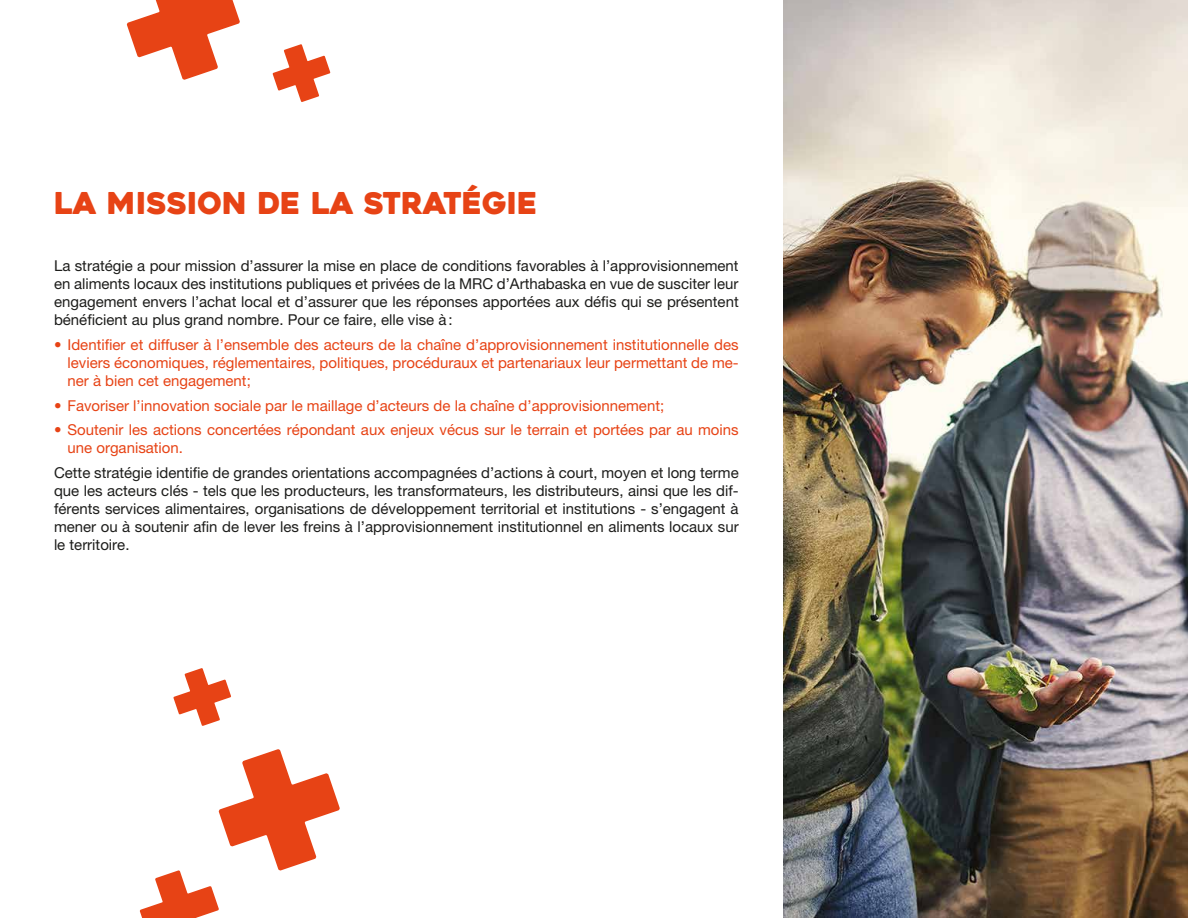
<style>
.page{position:relative;width:1188px;height:918px;background:#fff}
.page>*{position:absolute;margin:0;border:0;box-sizing:border-box;transform-origin:0 0}
.t1{font:30px "Heavitas";color:#e74315}
.t2{font:15px/18px "Helvetica Neue LT Pro";color:#1d1d1b;text-align:justify}
.t3{font:15px/18px "Helvetica Neue LT Pro";color:#e74315;text-align:justify}
</style>
<div class="page">
<img style="left:783px;top:0;width:405px;height:918px">
<svg style="left:127px;top:0;width:113px;height:80px"></svg>
<svg style="left:273px;top:44px;width:57px;height:58px"></svg>
<svg style="left:173px;top:668px;width:58px;height:58px"></svg>
<svg style="left:140px;top:749px;width:200px;height:169px"></svg>
<h1 class="t1" style="left:54px;top:184px;width:485px">LA MISSION DE LA STRATÉGIE</h1>
<p class="t2" style="left:54px;top:257px;width:686px">La stratégie a pour mission d’assurer la mise en place de conditions favorables à l’approvisionnement en aliments locaux des institutions publiques et privées de la MRC d’Arthabaska en vue de susciter leur engagement envers l’achat local et d’assurer que les réponses apportées aux défis qui se présentent bénéficient au plus grand nombre. Pour ce faire, elle vise à:</p>
<p class="t3" style="left:68px;top:335px;width:673px;text-indent:-14px">• Identifier et diffuser à l’ensemble des acteurs de la chaîne d’approvisionnement institutionnelle des leviers économiques, réglementaires, politiques, procéduraux et partenariaux leur permettant de me&shy;ner à bien cet engagement;</p>
<p class="t3" style="left:54px;top:396px;width:612px">• Favoriser l’innovation sociale par le maillage d’acteurs de la chaîne d’approvisionnement;</p>
<p class="t3" style="left:68px;top:421px;width:673px;text-indent:-14px">• Soutenir les actions concertées répondant aux enjeux vécus sur le terrain et portées par au moins une organisation.</p>
<p class="t2" style="left:54px;top:464px;width:686px">Cette stratégie identifie de grandes orientations accompagnées d’actions à court, moyen et long terme que les acteurs clés - tels que les producteurs, les transformateurs, les distributeurs, ainsi que les dif&shy;férents services alimentaires, organisations de développement territorial et institutions - s’engagent à mener ou à soutenir afin de lever les freins à l’approvisionnement institutionnel en aliments locaux sur le territoire.</p>
</div>
